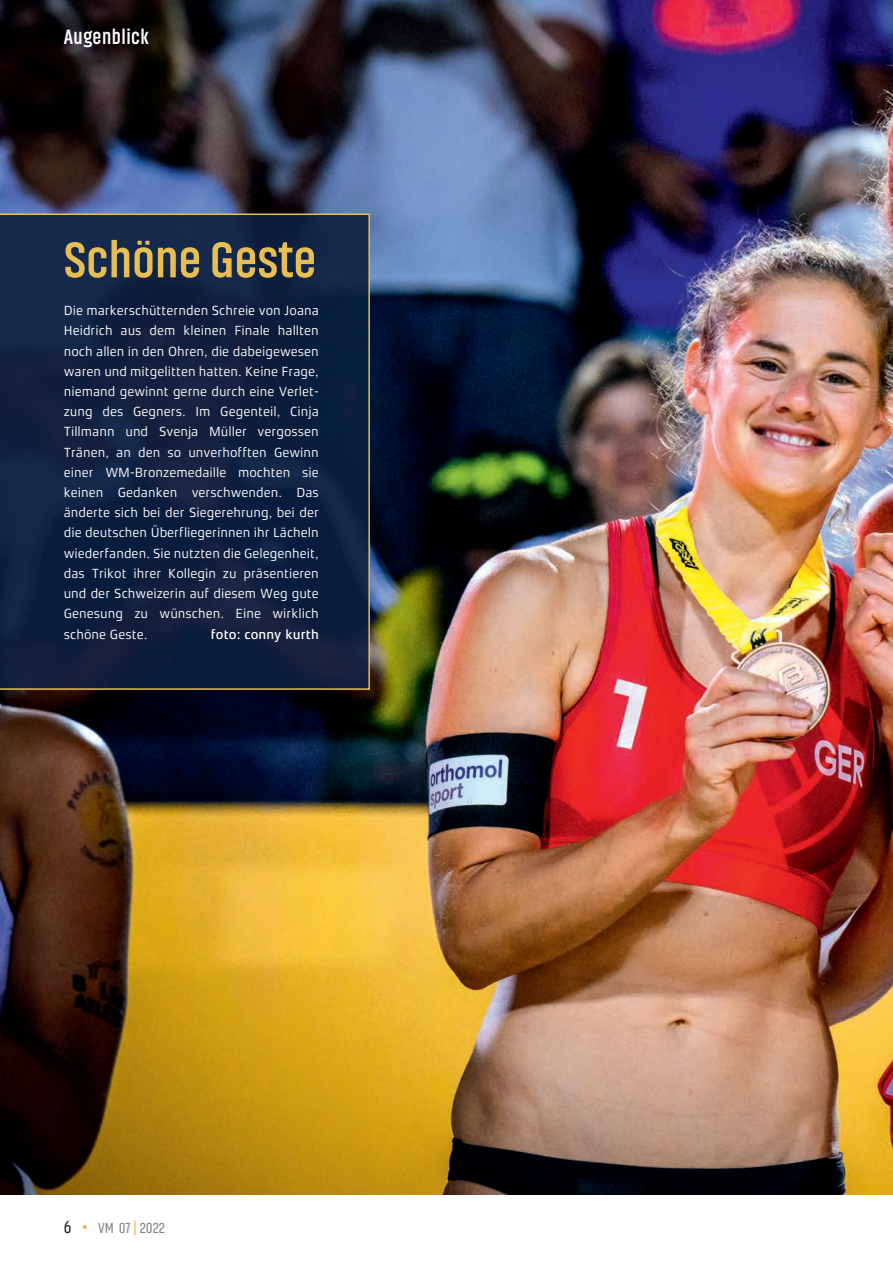
<style>
.page{position:relative;width:893px;height:1263px;background:#fff}
.page>*{position:absolute;margin:0;border:0;box-sizing:border-box;transform-origin:0 0}
.t1{font:700 51px "Akhand";color:#e6be54}
.t2{font:700 21px "Akhand";letter-spacing:.025em;color:#fff;scale:.95 1}
.t3{font:15px "Akhand";color:#808285}
.t4{font:13.5px/20.2px "Xenois Sans Pro";color:#fff;text-align:justify}
.t5{font:500 13.5px "Xenois Sans Pro";color:#fff}
.s1{font-size:18px;color:#231f20}
.s2{font-size:24px;color:#efa432}
.s3{color:#efa432}
</style>
<div class="page">
<img style="left:0;top:0;width:893px;height:1195px">
<svg style="left:0;top:214px;width:370px;height:476px;background:#112141"></svg>
<h2 class="t2" style="left:64px;top:25px;width:91px">Augenblick</h2>
<h1 class="t1" style="left:64px;top:230px;width:254px">Schöne Geste</h1>
<p class="t4" style="left:64px;top:302px;width:257px">Die markerschütternden Schreie von Joana Heidrich aus dem kleinen Finale hallten noch allen in den Ohren, die dabeigewesen waren und mitgelitten hatten. Keine Frage, niemand gewinnt gerne durch eine Verlet&shy;zung des Gegners. Im Gegenteil, Cinja Tillmann und Svenja Müller vergossen Tränen, an den so unverhofften Gewinn einer WM-Bronzemedaille mochten sie keinen Gedanken verschwenden. Das änderte sich bei der Siegerehrung, bei der die deutschen Überfliegerinnen ihr Lächeln wiederfanden. Sie nutzten die Gelegenheit, das Trikot ihrer Kollegin zu präsentieren und der Schweizerin auf diesem Weg gute Genesung zu wünschen. Eine wirklich schöne Geste.</p>
<p class="t5" style="left:211px;top:626px;width:110px">foto: conny kurth</p>
<p class="t3" style="left:64px;top:1219px;width:103px"><span class="s1">6</span> <span class="s2">•</span> VM 07<span class="s3">|</span> 2022</p>
</div>
